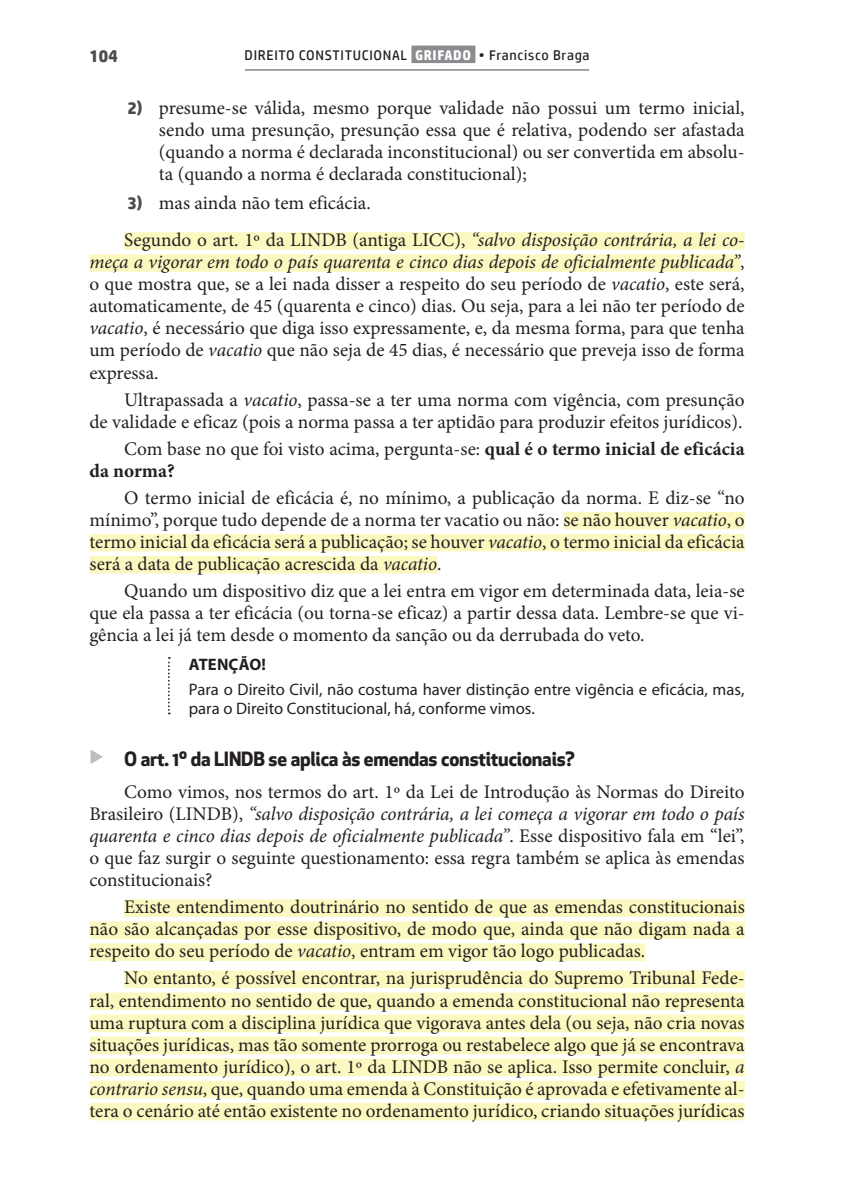
<style>
.page{position:relative;width:843px;height:1190px;background:#fff}
.page>*{position:absolute;margin:0;border:0;box-sizing:border-box;transform-origin:0 0}
.t1{font:19.25px/22.1px "Minion Pro";color:#231f20;text-align:justify}
.t2{font:700 19.25px "Apex New";letter-spacing:-.01em;color:#231f20}
.t3{font:700 17.5px "HP Simplified";color:#4b4c4d}
.t4{font:16.62px/19.4px "Myriad Pro";color:#231f20}
.t5{font:700 16.62px "Myriad Pro";letter-spacing:.005em;color:#231f20}
.t6{font:14px "HP Simplified";letter-spacing:.05em;color:#231f20}
.s1{font-weight:700;color:#fff}
.s2{font-family:"HP Simplified";font-weight:700;font-size:17.5px;color:#4b4c4d}
.s3{font-style:italic}
.s4{font-weight:700}
.s5{color:#bcbdc0}
</style>
<div class="page">
<hr style="left:245px;top:69px;width:344px;height:1px;background:#4b4c4d">
<div style="left:411px;top:46px;width:64px;height:17px;background:#8a8c8f"></div>
<div style="left:124px;top:232px;width:620px;height:18px;background:#fbf8c0"></div>
<div style="left:89px;top:254px;width:651px;height:18px;background:#fbf8c0"></div>
<div style="left:563px;top:512px;width:181px;height:17px;background:#fbf8c0"></div>
<div style="left:89px;top:534px;width:655px;height:17px;background:#fbf8c0"></div>
<div style="left:89px;top:556px;width:348px;height:17px;background:#fbf8c0"></div>
<svg style="left:168px;top:657px;width:2px;height:57px"></svg>
<div style="left:124px;top:899px;width:620px;height:17px;background:#fbf8c0"></div>
<div style="left:89px;top:921px;width:655px;height:17px;background:#fbf8c0"></div>
<div style="left:89px;top:943px;width:556px;height:17px;background:#fbf8c0"></div>
<div style="left:124px;top:970px;width:620px;height:17px;background:#fbf8c0"></div>
<div style="left:89px;top:992px;width:655px;height:17px;background:#fbf8c0"></div>
<div style="left:89px;top:1014px;width:655px;height:18px;background:#fbf8c0"></div>
<div style="left:89px;top:1036px;width:655px;height:18px;background:#fbf8c0"></div>
<div style="left:89px;top:1058px;width:655px;height:18px;background:#fbf8c0"></div>
<div style="left:89px;top:1080px;width:655px;height:18px;background:#fbf8c0"></div>
<div style="left:89px;top:1102px;width:655px;height:18px;background:#fbf8c0"></div>
<p class="t3" style="left:89px;top:46px;width:30px">104</p>
<p class="t6" style="left:244px;top:47px;width:346px">DIREITO CONSTITUCIONAL <span class="s1">GRIFADO</span> • Francisco Braga</p>
<p class="t1" style="left:159px;top:96px;width:587px;text-indent:-32px"><span class="s2">2)</span> presume-se válida, mesmo porque validade não possui um termo inicial, sendo uma presunção, presunção essa que é relativa, podendo ser afastada (quando a norma é declarada inconstitucional) ou ser convertida em absolu&shy;ta (quando a norma é declarada constitucional);</p>
<p class="t1" style="left:124px;top:185px;width:622px;line-height:36.9px"><span class="s2">3)</span> mas ainda não tem eficácia.<br>Segundo o art. 1º da LINDB (antiga LICC), <span class="s3">“salvo disposição contrária, a lei co-</span></p>
<p class="t1" style="left:89px;top:251px;width:656px"><span class="s3">meça a vigorar em todo o país quarenta e cinco dias depois de oficialmente publicada”</span>, o que mostra que, se a lei nada disser a respeito do seu período de <span class="s3">vacatio</span>, este será, automaticamente, de 45 (quarenta e cinco) dias. Ou seja, para a lei não ter período de <span class="s3">vacatio</span>, é necessário que diga isso expressamente, e, da mesma forma, para que tenha um período de <span class="s3">vacatio</span> que não seja de 45 dias, é necessário que preveja isso de forma expressa.</p>
<p class="t1" style="left:89px;top:388px;width:656px;text-align:right">Ultrapassada a <span class="s3">vacatio</span>, passa-se a ter uma norma com vigência, com presunção<br>de validade e eficaz (pois a norma passa a ter aptidão para produzir efeitos jurídicos).</p>
<p class="t1" style="left:89px;top:437px;width:656px;text-indent:35px">Com base no que foi visto acima, pergunta-se: <span class="s4">qual é o termo inicial de eficácia da norma?</span></p>
<p class="t1" style="left:89px;top:486px;width:656px;text-indent:35px">O termo inicial de eficácia é, no mínimo, a publicação da norma. E diz-se “no mínimo”, porque tudo depende de a norma ter vacatio ou não: se não houver <span class="s3">vacatio</span>, o termo inicial da eficácia será a publicação; se houver <span class="s3">vacatio</span>, o termo inicial da eficácia será a data de publicação acrescida da <span class="s3">vacatio</span>.</p>
<p class="t1" style="left:89px;top:579px;width:656px;text-indent:35px">Quando um dispositivo diz que a lei entra em vigor em determinada data, leia-se que ela passa a ter eficácia (ou torna-se eficaz) a partir dessa data. Lembre-se que vi&shy;gência a lei já tem desde o momento da sanção ou da derrubada do veto.</p>
<p class="t5" style="left:189px;top:654px;width:79px">ATENÇÃO!</p>
<p class="t4" style="left:189px;top:679px;width:557px">Para o Direito Civil, não costuma haver distinção entre vigência e eficácia, mas, para o Direito Constitucional, há, conforme vimos.</p>
<p class="t2" style="left:89px;top:745px;width:487px"><span class="s5">▶</span> O art. 1º da LINDB se aplica às emendas constitucionais?</p>
<p class="t1" style="left:89px;top:781px;width:656px;text-indent:35px">Como vimos, nos termos do art. 1º da Lei de Introdução às Normas do Direito Brasileiro (LINDB), <span class="s3">“salvo disposição contrária, a lei começa a vigorar em todo o país quarenta e cinco dias depois de oficialmente publicada”</span>. Esse dispositivo fala em “lei”, o que faz surgir o seguinte questionamento: essa regra também se aplica às emendas constitucionais?</p>
<p class="t1" style="left:89px;top:896px;width:656px;text-indent:35px">Existe entendimento doutrinário no sentido de que as emendas constitucionais não são alcançadas por esse dispositivo, de modo que, ainda que não digam nada a respeito do seu período de <span class="s3">vacatio</span>, entram em vigor tão logo publicadas.</p>
<p class="t1" style="left:89px;top:967px;width:656px;text-indent:35px">No entanto, é possível encontrar, na jurisprudência do Supremo Tribunal Fede&shy;ral, entendimento no sentido de que, quando a emenda constitucional não representa uma ruptura com a disciplina jurídica que vigorava antes dela (ou seja, não cria novas situações jurídicas, mas tão somente prorroga ou restabelece algo que já se encontrava no ordenamento jurídico), o art. 1º da LINDB não se aplica. Isso permite concluir, <span class="s3">a contrario sensu</span>, que, quando uma emenda à Constituição é aprovada e efetivamente al&shy;tera o cenário até então existente no ordenamento jurídico, criando situações jurídicas</p>
</div>
